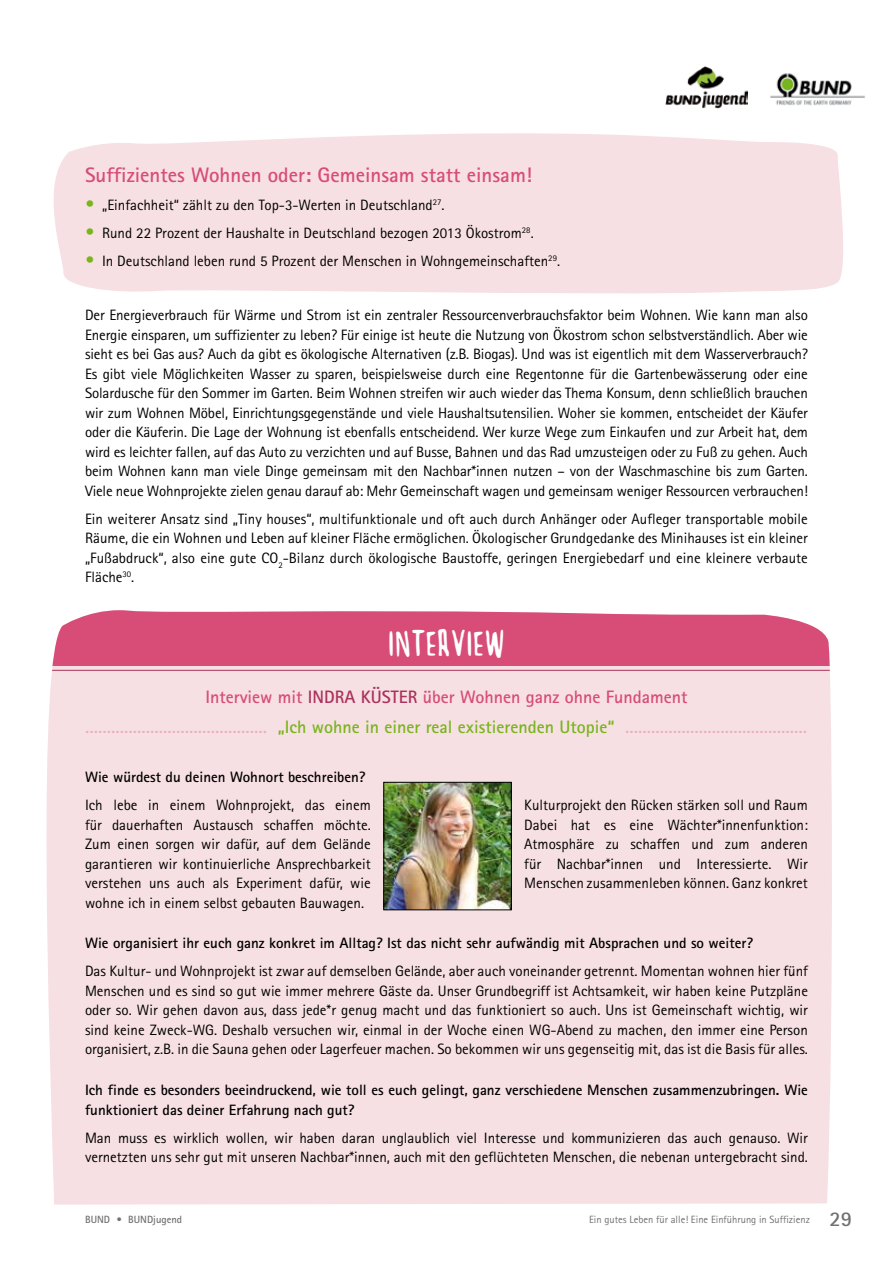
<style>
.page{position:relative;width:893px;height:1263px;background:#fff}
.page>*{position:absolute;margin:0;border:0;box-sizing:border-box;transform-origin:0 0}
.t1{font:500 45px "BUN Djugendmarker";letter-spacing:.05em;color:#fff}
.t2{font:700 21px "Agfa Rotis Sans Serif";color:#d74d78}
.t3{font:700 18px/30.2px "Agfa Rotis Sans Serif";color:#7ab51d;text-align:center}
.t4{font:15px/19.5px "Agfa Rotis Sans Serif";color:#000;text-align:justify}
.t5{font:700 15px/19.5px "Agfa Rotis Sans Serif";color:#000}
.t6{font:10.5px "Agfa Rotis Sans Serif";color:#707172}
.t7{font:700 10.5px "Agfa Rotis Sans Serif";color:#707172}
.s1{font-weight:700;font-size:18px;color:#7ab51d}
.s2{color:#d74d78}
.s3{color:#aa325c}
.s4{color:#ebadbb}
.s5{font-weight:700;font-size:21px}
</style>
<div class="page">
<img style="left:665px;top:66px;width:82px;height:42px">
<img style="left:770px;top:73px;width:95px;height:33px">
<div style="left:53px;top:133px;width:790px;height:161px;background:#f7e0e4"></div>
<div style="left:46px;top:665px;width:786px;height:539px;background:#f7e0e4"></div>
<hr style="left:36px;top:670px;width:799px;height:1px;background:#aa325c">
<div style="left:36px;top:610px;width:799px;height:55px;background:#d74d78"></div>
<img style="left:386px;top:784px;width:123px;height:124px">
<div style="left:384px;top:782px;width:127px;height:128px;border:1px solid #000"></div>
<h2 class="t2" style="left:85px;top:162px;width:449px">Suffizientes Wohnen oder: Gemeinsam statt einsam!</h2>
<p class="t4" style="left:85px;top:196px;width:361px"><span class="s1">•</span> „Einfachheit“ zählt zu den Top-3-Werten in Deutschland<sup>27</sup>.</p>
<p class="t4" style="left:85px;top:224px;width:450px"><span class="s1">•</span> Rund 22 Prozent der Haushalte in Deutschland bezogen 2013 Ökostrom<sup>28</sup>.</p>
<p class="t4" style="left:85px;top:252px;width:477px"><span class="s1">•</span> In Deutschland leben rund 5 Prozent der Menschen in Wohngemeinschaften<sup>29</sup>.</p>
<p class="t4" style="left:85px;top:305px;width:724px">Der Energieverbrauch für Wärme und Strom ist ein zentraler Ressourcenverbrauchsfaktor beim Wohnen. Wie kann man also Energie einsparen, um suffizienter zu leben? Für einige ist heute die Nutzung von Ökostrom schon selbstverständlich. Aber wie sieht es bei Gas aus? Auch da gibt es ökologische Alternativen (z.B. Biogas). Und was ist eigentlich mit dem Wasserverbrauch?<br>Es gibt viele Möglichkeiten Wasser zu sparen, beispielsweise durch eine Regentonne für die Gartenbewässerung oder eine Solardusche für den Sommer im Garten. Beim Wohnen streifen wir auch wieder das Thema Konsum, denn schließlich brauchen wir zum Wohnen Möbel, Einrichtungsgegenstände und viele Haushaltsutensilien. Woher sie kommen, entscheidet der Käufer oder die Käuferin. Die Lage der Wohnung ist ebenfalls entscheidend. Wer kurze Wege zum Einkaufen und zur Arbeit hat, dem wird es leichter fallen, auf das Auto zu verzichten und auf Busse, Bahnen und das Rad umzusteigen oder zu Fuß zu gehen. Auch beim Wohnen kann man viele Dinge gemeinsam mit den Nachbar*innen nutzen – von der Waschmaschine bis zum Garten.<br>Viele neue Wohnprojekte zielen genau darauf ab: Mehr Gemeinschaft wagen und gemeinsam weniger Ressourcen verbrauchen!</p>
<p class="t4" style="left:85px;top:509px;width:724px">Ein weiterer Ansatz sind „Tiny houses“, multifunktionale und oft auch durch Anhänger oder Aufleger transportable mobile Räume, die ein Wohnen und Leben auf kleiner Fläche ermöglichen. Ökologischer Grundgedanke des Minihauses ist ein kleiner „Fußabdruck“, also eine gute CO<sub>2</sub>-Bilanz durch ökologische Baustoffe, geringen Energiebedarf und eine kleinere verbaute Fläche<sup>30</sup>.</p>
<h1 class="t1" style="left:389px;top:622px;width:115px">INTERVIEW</h1>
<p class="t3" style="left:85px;top:681px;width:724px"><span class="s2">I nterview mit</span> <span class="s3">I ndra Küster</span> <span class="s2">über Wohnen ganz ohne Fundament<br></span><span class="s4">……………………………………</span> „Ich wohne in einer real existierenden Utopie“ <span class="s4">……………………………………</span></p>
<p class="t5" style="left:85px;top:767px;width:282px">Wie würdest du deinen Wohnort beschreiben?</p>
<p class="t4" style="left:85px;top:795px;width:287px">Ich lebe in einem Wohnprojekt, das einem</p>
<p class="t4" style="left:524px;top:795px;width:285px">Kulturprojekt den Rücken stärken soll und Raum</p>
<p class="t4" style="left:85px;top:815px;width:287px">für dauerhaften Austausch schaffen möchte.</p>
<p class="t4" style="left:524px;top:815px;width:285px">Dabei hat es eine Wächter*innenfunktion:</p>
<p class="t4" style="left:85px;top:834px;width:287px">Zum einen sorgen wir dafür, auf dem Gelände</p>
<p class="t4" style="left:524px;top:834px;width:285px">Atmosphäre zu schaffen und zum anderen</p>
<p class="t4" style="left:85px;top:854px;width:287px">garantieren wir kontinuierliche Ansprechbarkeit</p>
<p class="t4" style="left:524px;top:854px;width:285px">für Nachbar*innen und Interessierte. Wir</p>
<p class="t4" style="left:85px;top:873px;width:287px">verstehen uns auch als Experiment dafür, wie</p>
<p class="t4" style="left:524px;top:873px;width:285px">Menschen zusammenleben können. Ganz konkret</p>
<p class="t4" style="left:85px;top:893px;width:281px">wohne ich in einem selbst gebauten Bauwagen.</p>
<p class="t5" style="left:85px;top:933px;width:669px">Wie organisiert ihr euch ganz konkret im Alltag? Ist das nicht sehr aufwändig mit Absprachen und so weiter?</p>
<p class="t4" style="left:85px;top:961px;width:724px">Das Kultur- und Wohnprojekt ist zwar auf demselben Gelände, aber auch voneinander getrennt. Momentan wohnen hier fünf Menschen und es sind so gut wie immer mehrere Gäste da. Unser Grundbegriff ist Achtsamkeit, wir haben keine Putzpläne oder so. Wir gehen davon aus, dass jede*r genug macht und das funktioniert so auch. Uns ist Gemeinschaft wichtig, wir sind keine Zweck-WG. Deshalb versuchen wir, einmal in der Woche einen WG-Abend zu machen, den immer eine Person organisiert, z.B. in die Sauna gehen oder Lagerfeuer machen. So bekommen wir uns gegenseitig mit, das ist die Basis für alles.</p>
<p class="t5" style="left:85px;top:1080px;width:724px">Ich finde es besonders beeindruckend, wie toll es euch gelingt, ganz verschiedene Menschen zusammenzubringen. Wie funktioniert das deiner Erfahrung nach gut?</p>
<p class="t4" style="left:85px;top:1128px;width:724px">Man muss es wirklich wollen, wir haben daran unglaublich viel Interesse und kommunizieren das auch genauso. Wir vernetzten uns sehr gut mit unseren Nachbar*innen, auch mit den geflüchteten Menschen, die nebenan untergebracht sind.</p>
<p class="t7" style="left:85px;top:1213px;width:99px">BUND • BUNDjugend</p>
<p class="t6" style="left:589px;top:1214px;width:264px">Ein gutes Leben für alle! Eine Einführung in Suffizienz <span class="s5">29</span></p>
</div>
